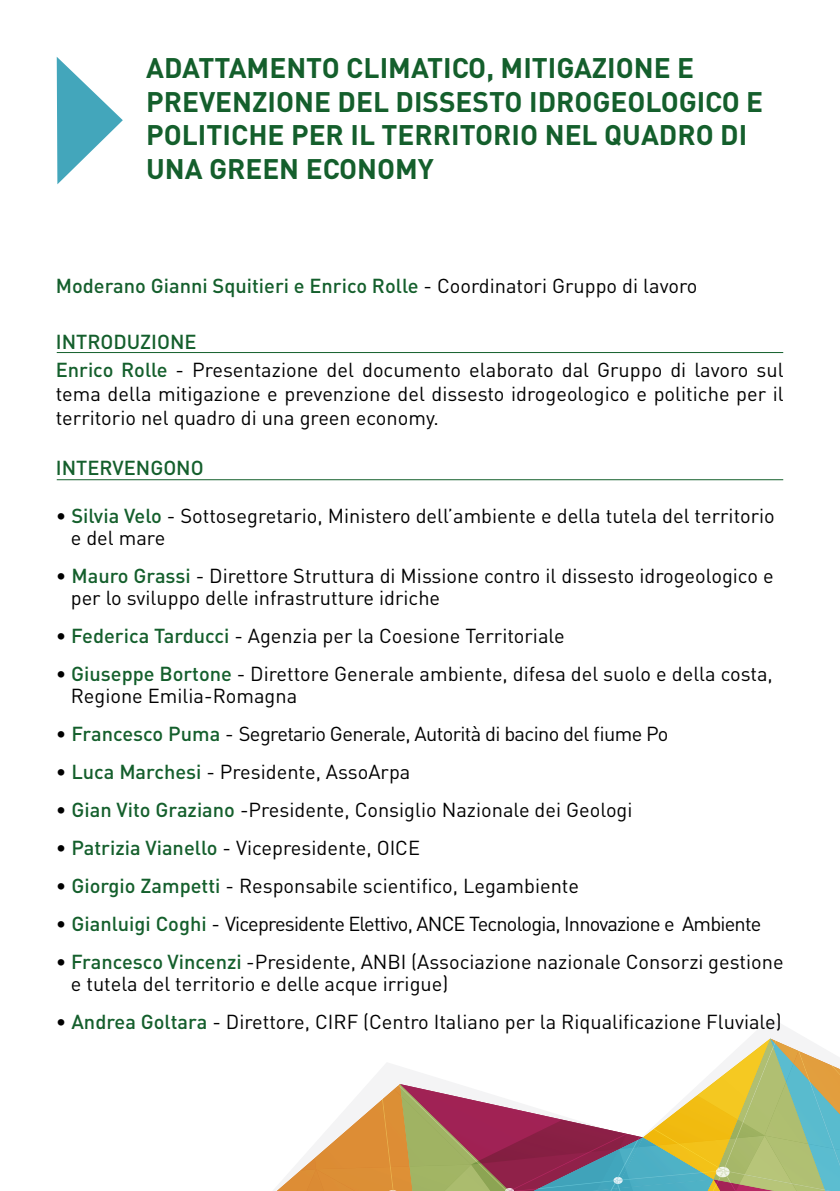
<style>
.page{position:relative;width:840px;height:1191px;background:#fff}
.page>*{position:absolute;margin:0;border:0;box-sizing:border-box;transform-origin:0 0}
.t1{font:700 28px/33.6px "DIN Pro";color:#145f2c}
.t2{font:20px/22px "DIN Pro";color:#000}
.t3{font:500 20px "DIN Pro";color:#145f2c}
.t4{font:20px "DIN Pro";letter-spacing:-.04em;color:#000}
.t5{font:20px "DIN Pro";letter-spacing:-.03em;color:#000}
.s1{font-weight:400;color:#000}
.s2{font-weight:500;color:#145f2c}
</style>
<div class="page">
<svg style="left:273px;top:1018px;width:532px;height:173px"></svg>
<svg style="left:277px;top:1038px;width:562px;height:153px"></svg>
<svg style="left:57px;top:57px;width:66px;height:127px"></svg>
<hr style="left:57px;top:352px;width:725px;height:1px;background:#145f2c">
<hr style="left:57px;top:479px;width:725px;height:1px;background:#145f2c">
<h1 class="t1" style="left:146px;top:50px;width:618px">ADATTAMENTO CLIMATICO, MITIGAZIONE E PREVENZIONE DEL DISSESTO IDROGEOLOGICO E POLITICHE PER IL TERRITORIO NEL QUADRO DI UNA GREEN ECONOMY</h1>
<p class="t3" style="left:56px;top:272px;width:642px">Moderano Gianni Squitieri e Enrico Rolle <span class="s1">- Coordinatori Gruppo di lavoro</span></p>
<p class="t2" style="left:56px;top:327px;width:729px;line-height:28px"><span class="s2">INTRODUZIONE<br>Enrico Rolle</span> - Presentazione del documento elaborato dal Gruppo di lavoro sul</p>
<p class="t2" style="left:56px;top:381px;width:729px;line-height:24px">tema della mitigazione e prevenzione del dissesto idrogeologico e politiche per il territorio nel quadro di una green economy.</p>
<p class="t3" style="left:56px;top:454px;width:149px">INTERVENGONO</p>
<p class="t2" style="left:71px;top:504px;width:705px;text-indent:-15px">• <span class="s2">Silvia Velo</span> - Sottosegretario, Ministero dell’ambiente e della tutela del territorio e del mare</p>
<p class="t2" style="left:71px;top:564px;width:704px;text-indent:-15px">• <span class="s2">Mauro Grassi</span> - Direttore Struttura di Missione contro il dissesto idrogeologico e per lo sviluppo delle infrastrutture idriche</p>
<p class="t2" style="left:56px;top:624px;width:510px">• <span class="s2">Federica Tarducci</span> - Agenzia per la Coesione Territoriale</p>
<p class="t2" style="left:71px;top:662px;width:703px;text-indent:-15px">• <span class="s2">Giuseppe Bortone</span> - Direttore Generale ambiente, difesa del suolo e della costa,<br>Regione Emilia-Romagna</p>
<p class="t5" style="left:56px;top:720px;width:613px">• <span class="s2">Francesco Puma</span> - Segretario Generale, Autorità di bacino del fiume Po</p>
<p class="t2" style="left:56px;top:760px;width:356px">• <span class="s2">Luca Marchesi</span> - Presidente, AssoArpa</p>
<p class="t2" style="left:56px;top:798px;width:578px">• <span class="s2">Gian Vito Graziano</span> -Presidente, Consiglio Nazionale dei Geologi</p>
<p class="t2" style="left:56px;top:836px;width:365px">• <span class="s2">Patrizia Vianello</span> - Vicepresidente, OICE</p>
<p class="t2" style="left:56px;top:874px;width:524px">• <span class="s2">Giorgio Zampetti</span> - Responsabile scientifico, Legambiente</p>
<p class="t4" style="left:56px;top:910px;width:706px">• <span class="s2">Gianluigi Coghi</span> - Vicepresidente Elettivo, ANCE Tecnologia, Innovazione e Ambiente</p>
<p class="t2" style="left:71px;top:950px;width:714px;text-indent:-15px">• <span class="s2">Francesco Vincenzi</span> -Presidente, ANBI (Associazione nazionale Consorzi gestione e tutela del territorio e delle acque irrigue)</p>
<p class="t2" style="left:56px;top:1010px;width:727px">• <span class="s2">Andrea Goltara</span> - Direttore, CIRF (Centro Italiano per la Riqualificazione Fluviale)</p>
</div>
